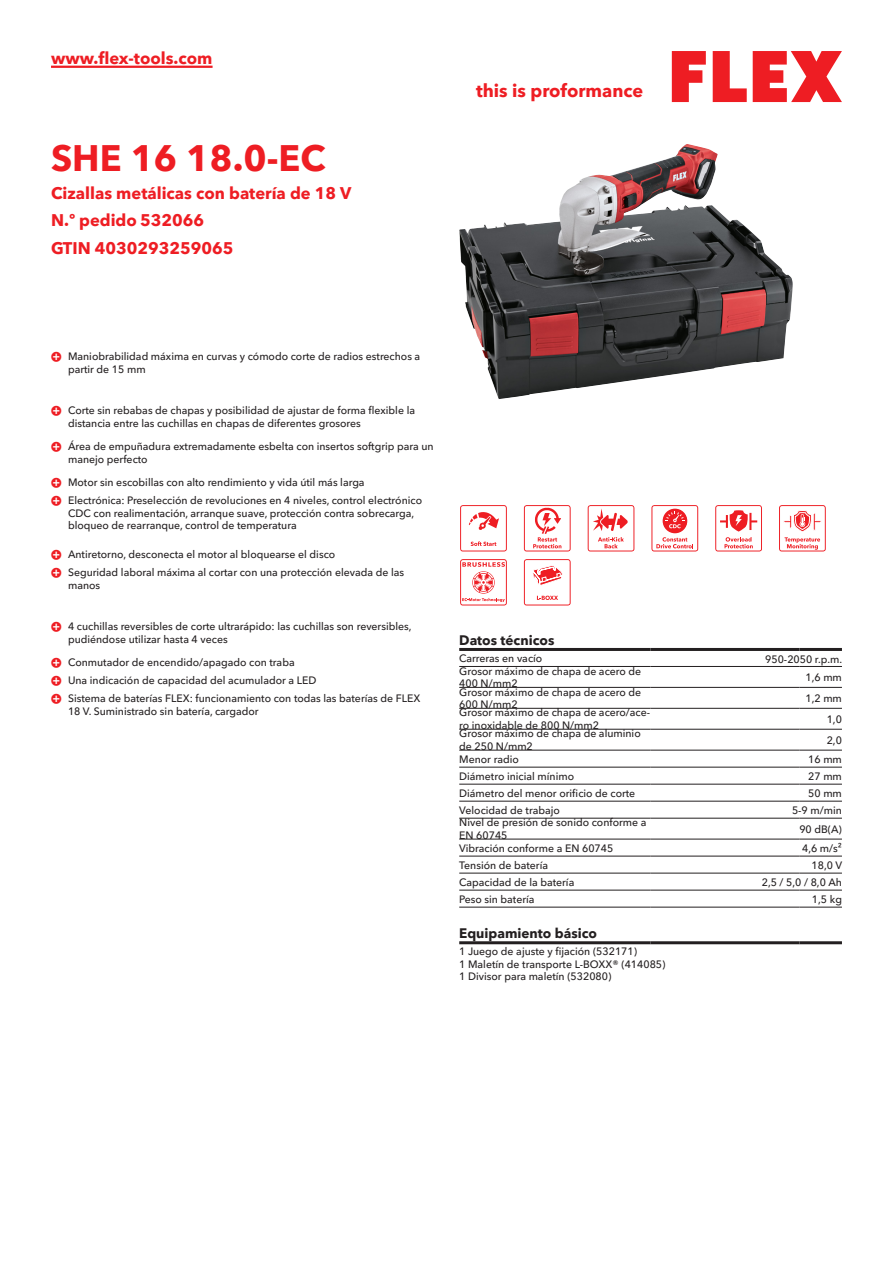
<style>
.page{position:relative;width:893px;height:1263px;background:#fff}
.page>*{position:absolute;margin:0;border:0;box-sizing:border-box;transform-origin:0 0}
.CB_AF_Product-name{font:700 36px "Avenir Next W1 G";color:#ee1d23}
.t1{font:700 18px "Avenir Next W1 G";color:#ee1d23}
.CB_AF_Product-short{font:700 16.5px "Avenir Next W1 G";color:#ee1d23}
.CB_AF_Order-number{font:700 16.5px "Avenir Next W1 G";color:#ee1d23}
.CB_AF_Table-headline{font:700 13.5px "Avenir Next W1 G";color:#231f20}
.CB_AF_Table-specific{font:500 10.5px/12.6px "Avenir Next W1 G";color:#231f20}
</style>
<div class="page">
<svg style="left:672px;top:51px;width:34px;height:51px"></svg>
<svg style="left:713px;top:51px;width:34px;height:51px"></svg>
<svg style="left:753px;top:51px;width:89px;height:51px"></svg>
<hr style="left:51px;top:66px;width:162px;height:2px;background:#ee1d23">
<img style="left:459px;top:144px;width:334px;height:255px">
<hr style="left:459px;top:666px;width:192px;height:1px;background:#231f20">
<hr style="left:651px;top:666px;width:148px;height:1px;background:#231f20">
<hr style="left:799px;top:666px;width:43px;height:1px;background:#231f20">
<hr style="left:459px;top:687px;width:192px;height:1px;background:#231f20">
<hr style="left:651px;top:687px;width:148px;height:1px;background:#231f20">
<hr style="left:799px;top:687px;width:43px;height:1px;background:#231f20">
<hr style="left:459px;top:708px;width:192px;height:1px;background:#231f20">
<hr style="left:651px;top:708px;width:148px;height:1px;background:#231f20">
<hr style="left:799px;top:708px;width:43px;height:1px;background:#231f20">
<hr style="left:459px;top:729px;width:192px;height:1px;background:#231f20">
<hr style="left:651px;top:729px;width:148px;height:1px;background:#231f20">
<hr style="left:799px;top:729px;width:43px;height:1px;background:#231f20">
<hr style="left:459px;top:750px;width:192px;height:1px;background:#231f20">
<hr style="left:651px;top:750px;width:148px;height:1px;background:#231f20">
<hr style="left:799px;top:750px;width:43px;height:1px;background:#231f20">
<hr style="left:459px;top:767px;width:192px;height:1px;background:#231f20">
<hr style="left:651px;top:767px;width:148px;height:1px;background:#231f20">
<hr style="left:799px;top:767px;width:43px;height:1px;background:#231f20">
<hr style="left:459px;top:784px;width:192px;height:1px;background:#231f20">
<hr style="left:651px;top:784px;width:148px;height:1px;background:#231f20">
<hr style="left:799px;top:784px;width:43px;height:1px;background:#231f20">
<hr style="left:459px;top:801px;width:192px;height:1px;background:#231f20">
<hr style="left:651px;top:801px;width:148px;height:1px;background:#231f20">
<hr style="left:799px;top:801px;width:43px;height:1px;background:#231f20">
<hr style="left:459px;top:818px;width:192px;height:1px;background:#231f20">
<hr style="left:651px;top:818px;width:148px;height:1px;background:#231f20">
<hr style="left:799px;top:818px;width:43px;height:1px;background:#231f20">
<hr style="left:459px;top:839px;width:192px;height:1px;background:#231f20">
<hr style="left:651px;top:839px;width:148px;height:1px;background:#231f20">
<hr style="left:799px;top:839px;width:43px;height:1px;background:#231f20">
<hr style="left:459px;top:856px;width:192px;height:1px;background:#231f20">
<hr style="left:651px;top:856px;width:148px;height:1px;background:#231f20">
<hr style="left:799px;top:856px;width:43px;height:1px;background:#231f20">
<hr style="left:459px;top:873px;width:192px;height:1px;background:#231f20">
<hr style="left:651px;top:873px;width:148px;height:1px;background:#231f20">
<hr style="left:799px;top:873px;width:43px;height:1px;background:#231f20">
<hr style="left:459px;top:890px;width:192px;height:1px;background:#231f20">
<hr style="left:651px;top:890px;width:148px;height:1px;background:#231f20">
<hr style="left:799px;top:890px;width:43px;height:1px;background:#231f20">
<hr style="left:459px;top:907px;width:192px;height:1px;background:#231f20">
<hr style="left:651px;top:907px;width:148px;height:1px;background:#231f20">
<hr style="left:799px;top:907px;width:43px;height:1px;background:#231f20">
<hr style="left:459px;top:648px;width:192px;height:3px;background:#231f20">
<hr style="left:651px;top:648px;width:148px;height:3px;background:#231f20">
<hr style="left:799px;top:648px;width:43px;height:3px;background:#231f20">
<hr style="left:459px;top:941px;width:192px;height:3px;background:#231f20">
<hr style="left:651px;top:941px;width:148px;height:3px;background:#231f20">
<hr style="left:799px;top:941px;width:43px;height:3px;background:#231f20">
<svg style="left:460px;top:505px;width:47px;height:46px"></svg>
<svg style="left:524px;top:505px;width:47px;height:46px"></svg>
<svg style="left:588px;top:505px;width:46px;height:46px"></svg>
<svg style="left:651px;top:505px;width:47px;height:46px"></svg>
<svg style="left:715px;top:505px;width:47px;height:46px"></svg>
<svg style="left:779px;top:505px;width:47px;height:46px"></svg>
<svg style="left:460px;top:559px;width:47px;height:46px"></svg>
<svg style="left:524px;top:559px;width:47px;height:46px"></svg>
<h3 class="CB_AF_Product-short" style="left:51px;top:45px;width:163px">www.flex-tools.com</h3>
<p class="CB_AF_Product-name" style="left:51px;top:130px;width:276px">SHE 16 18.0-EC</p>
<p class="CB_AF_Product-short" style="left:51px;top:180px;width:302px">Cizallas metálicas con batería de 18 V</p>
<p class="CB_AF_Order-number" style="left:51px;top:207px;width:155px">N.º pedido 532066</p>
<p class="CB_AF_Order-number" style="left:51px;top:235px;width:184px">GTIN 4030293259065</p>
<h2 class="t1" style="left:476px;top:77px;width:169px">this is proformance</h2>
<p class="CB_AF_Table-specific" style="left:68px;top:349px;width:354px">Maniobrabilidad máxima en curvas y cómodo corte de radios estrechos a partir de 15 mm</p>
<p class="CB_AF_Table-specific" style="left:68px;top:403px;width:349px">Corte sin rebabas de chapas y posibilidad de ajustar de forma flexible la distancia entre las cuchillas en chapas de diferentes grosores</p>
<p class="CB_AF_Table-specific" style="left:68px;top:439px;width:367px">Área de empuñadura extremadamente esbelta con insertos softgrip para un manejo perfecto</p>
<p class="CB_AF_Table-specific" style="left:68px;top:475px;width:298px">Motor sin escobillas con alto rendimiento y vida útil más larga</p>
<p class="CB_AF_Table-specific" style="left:68px;top:493px;width:356px">Electrónica: Preselección de revoluciones en 4 niveles, control electrónico<br>CDC con realimentación, arranque suave, protección contra sobrecarga, bloqueo de rearranque, control de temperatura</p>
<p class="CB_AF_Table-specific" style="left:68px;top:547px;width:269px">Antiretorno, desconecta el motor al bloquearse el disco</p>
<p class="CB_AF_Table-specific" style="left:68px;top:565px;width:338px">Seguridad laboral máxima al cortar con una protección elevada de las manos</p>
<p class="CB_AF_Table-specific" style="left:68px;top:619px;width:345px">4 cuchillas reversibles de corte ultrarápido: las cuchillas son reversibles, pudiéndose utilizar hasta 4 veces</p>
<p class="CB_AF_Table-specific" style="left:68px;top:655px;width:228px">Conmutador de encendido/apagado con traba</p>
<p class="CB_AF_Table-specific" style="left:68px;top:673px;width:250px">Una indicación de capacidad del acumulador a LED</p>
<p class="CB_AF_Table-specific" style="left:68px;top:691px;width:354px">Sistema de baterías FLEX: funcionamiento con todas las baterías de FLEX<br>18 V. Suministrado sin batería, cargador</p>
<p class="CB_AF_Table-headline" style="left:459px;top:630px;width:97px">Datos técnicos</p>
<p class="CB_AF_Table-specific" style="left:459px;top:651px;width:85px">Carreras en vacío</p>
<p class="CB_AF_Table-specific" style="left:765px;top:652px;width:79px">950-2050 r.p.m.</p>
<p class="CB_AF_Table-specific" style="left:459px;top:664px;width:183px">Grosor máximo de chapa de acero de<br>400 N/mm2</p>
<p class="CB_AF_Table-specific" style="left:805px;top:670px;width:38px">1,6 mm</p>
<p class="CB_AF_Table-specific" style="left:459px;top:684px;width:183px">Grosor máximo de chapa de acero de<br>600 N/mm2</p>
<p class="CB_AF_Table-specific" style="left:805px;top:691px;width:38px">1,2 mm</p>
<p class="CB_AF_Table-specific" style="left:459px;top:705px;width:192px">Grosor máximo de chapa de acero/ace&shy;ro inoxidable de 800 N/mm2</p>
<p class="CB_AF_Table-specific" style="left:827px;top:712px;width:17px">1,0</p>
<p class="CB_AF_Table-specific" style="left:459px;top:726px;width:183px">Grosor máximo de chapa de aluminio de 250 N/mm2</p>
<p class="CB_AF_Table-specific" style="left:827px;top:733px;width:17px">2,0</p>
<p class="CB_AF_Table-specific" style="left:459px;top:752px;width:61px">Menor radio</p>
<p class="CB_AF_Table-specific" style="left:808px;top:752px;width:35px">16 mm</p>
<p class="CB_AF_Table-specific" style="left:459px;top:769px;width:116px">Diámetro inicial mínimo</p>
<p class="CB_AF_Table-specific" style="left:808px;top:769px;width:35px">27 mm</p>
<p class="CB_AF_Table-specific" style="left:459px;top:786px;width:178px">Diámetro del menor orificio de corte</p>
<p class="CB_AF_Table-specific" style="left:808px;top:786px;width:35px">50 mm</p>
<p class="CB_AF_Table-specific" style="left:459px;top:803px;width:102px">Velocidad de trabajo</p>
<p class="CB_AF_Table-specific" style="left:792px;top:803px;width:51px">5-9 m/min</p>
<p class="CB_AF_Table-specific" style="left:459px;top:815px;width:189px">Nivel de presión de sonido conforme a<br>EN 60745</p>
<p class="CB_AF_Table-specific" style="left:799px;top:822px;width:44px">90 dB(A)</p>
<p class="CB_AF_Table-specific" style="left:459px;top:841px;width:156px">Vibración conforme a EN 60745</p>
<p class="CB_AF_Table-specific" style="left:802px;top:841px;width:41px">4,6 m/s²</p>
<p class="CB_AF_Table-specific" style="left:459px;top:858px;width:90px">Tensión de batería</p>
<p class="CB_AF_Table-specific" style="left:811px;top:858px;width:32px">18,0 V</p>
<p class="CB_AF_Table-specific" style="left:459px;top:875px;width:117px">Capacidad de la batería</p>
<p class="CB_AF_Table-specific" style="left:762px;top:875px;width:82px">2,5 / 5,0 / 8,0 Ah</p>
<p class="CB_AF_Table-specific" style="left:459px;top:892px;width:77px">Peso sin batería</p>
<p class="CB_AF_Table-specific" style="left:812px;top:892px;width:32px">1,5 kg</p>
<p class="CB_AF_Table-headline" style="left:459px;top:923px;width:139px">Equipamiento básico</p>
<p class="CB_AF_Table-specific" style="left:459px;top:944px;width:208px">1 Juego de ajuste y fijación (532171)<br>1 Maletín de transporte L-BOXX® (414085)<br>1 Divisor para maletín (532080)</p>
</div>
